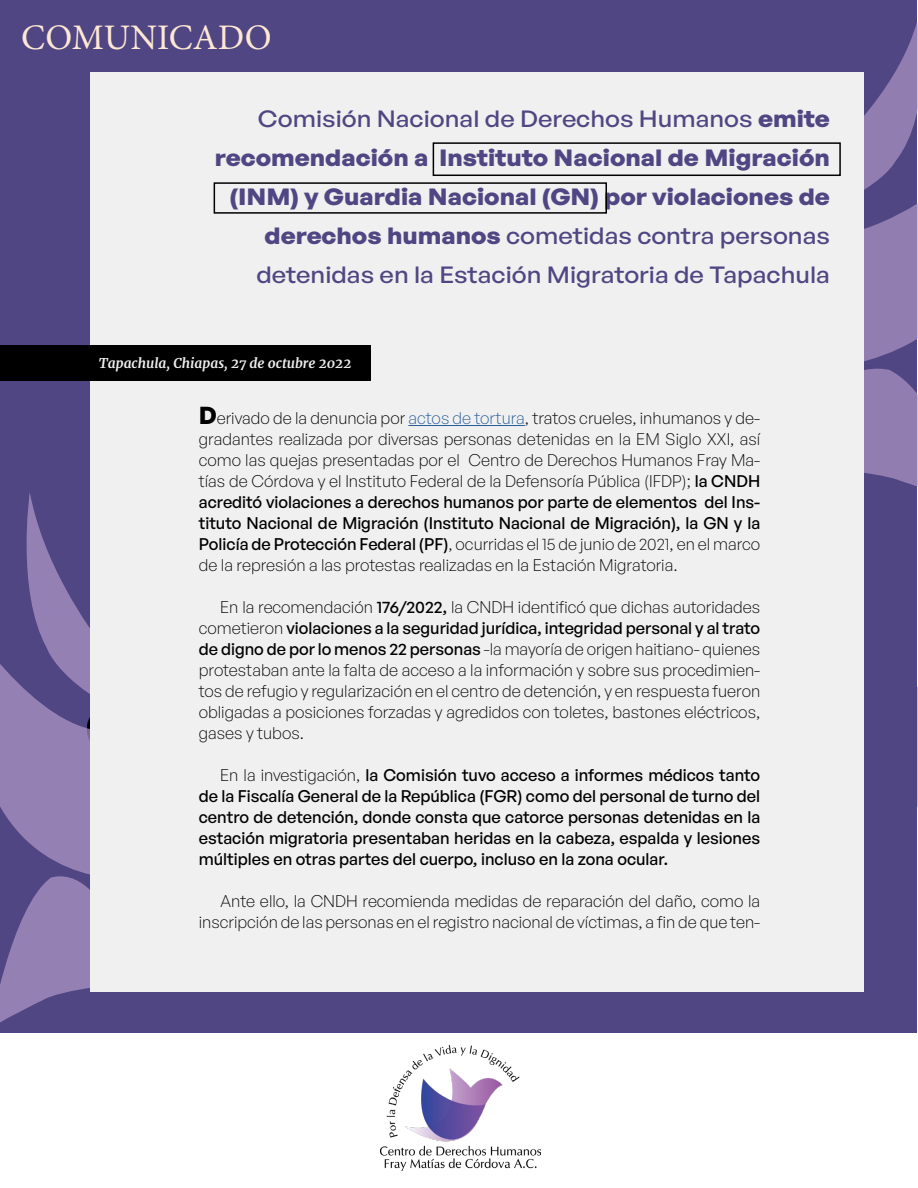
<style>
.page{position:relative;width:918px;height:1188px;background:#fff}
.page>*{position:absolute;margin:0;border:0;box-sizing:border-box;transform-origin:0 0}
.t1{font:36px "Minion Pro";color:#fee7d3}
.t2{font:700 22.95px/39px "General Sans";color:#504683;text-align:right;scale:1.11 1}
.t3{font:300 16.5px/21px "General Sans";color:#000;text-align:justify}
.t4{font:500 16.5px/21px "General Sans";color:#000;text-align:justify}
.t5{font:italic 700 13.5px "Merriweather";color:#eff0ef}
.s1{font-weight:500}
.s2{font-weight:700;font-size:24px}
.s3{color:#275b9b}
.s4{font-weight:300}
</style>
<div class="page">
<svg style="left:917px;top:686px;width:1px;height:122px"></svg>
<div style="left:1px;top:1px;width:916px;height:1032px;background:#504683"></div>
<svg style="left:26px;top:493px;width:50px;height:113px"></svg>
<svg style="left:0;top:606px;width:90px;height:263px;fill:#9580b3"></svg>
<svg style="left:0;top:869px;width:90px;height:164px"></svg>
<svg style="left:864px;top:22px;width:54px;height:102px"></svg>
<svg style="left:864px;top:124px;width:54px;height:237px;fill:#917db0"></svg>
<svg style="left:864px;top:368px;width:54px;height:119px;background:#8a77ab"></svg>
<div style="left:90px;top:72px;width:774px;height:920px;background:#eff0ef"></div>
<hr style="left:408px;top:425px;width:117px;height:1px;background:#275b9b">
<div style="left:0;top:345px;width:371px;height:36px;background:#000"></div>
<div style="left:433px;top:142px;width:408px;height:34px;border:2px solid #000"></div>
<div style="left:214px;top:182px;width:393px;height:32px;border:2px solid #000"></div>
<img style="left:380px;top:1045px;width:161px;height:125px">
<h1 class="t1" style="left:21px;top:14px;width:252px">COMUNICADO</h1>
<p class="t2" style="left:215px;top:99px;width:556px"><span class="s1">Comisión Nacional de Derechos Humanos</span> emite recomendación a Instituto Nacional de Migración (INM) y Guardia Nacional (GN) por violaciones de derechos humanos <span class="s1">cometidas contra personas detenidas en la Estación Migratoria de Tapachula</span></p>
<p class="t5" style="left:99px;top:354px;width:254px">Tapachula, Chiapas, 27 de octubre 2022</p>
<p class="t3" style="left:199px;top:407px;width:563px"><span class="s2">D</span>erivado de la denuncia por <span class="s3">actos de tortura</span>, tratos crueles, inhumanos y de&shy;gradantes realizada por diversas personas detenidas en la EM Siglo XXI, así como las quejas presentadas por el Centro de Derechos Humanos Fray Ma&shy;tías de Córdova y el Instituto Federal de la Defensoría Pública (IFDP); <span class="s1">la CNDH acreditó violaciones a derechos humanos por parte de elementos del Ins&shy;tituto Nacional de Migración (Instituto Nacional de Migración), la GN y la Policía de Protección Federal (PF)</span>, ocurridas el 15 de junio de 2021, en el marco de la represión a las protestas realizadas en la Estación Migratoria.</p>
<p class="t3" style="left:199px;top:596px;width:563px;text-indent:21px">En la recomendación <span class="s1">176/2022,</span> la CNDH identificó que dichas autoridades cometieron <span class="s1">violaciones a la seguridad jurídica, integridad personal y al trato de digno de por lo menos 22 personas</span> -la mayoría de origen haitiano- quienes protestaban ante la falta de acceso a la información y sobre sus procedimien&shy;tos de refugio y regularización en el centro de detención, y en respuesta fueron obligadas a posiciones forzadas y agredidos con toletes, bastones eléctricos, gases y tubos.</p>
<p class="t4" style="left:199px;top:764px;width:563px;text-indent:21px"><span class="s4">En la investigación,</span> la Comisión tuvo acceso a informes médicos tanto de la Fiscalía General de la República (FGR) como del personal de turno del centro de detención, donde consta que catorce personas detenidas en la estación migratoria presentaban heridas en la cabeza, espalda y lesiones múltiples en otras partes del cuerpo, incluso en la zona ocular.</p>
<p class="t3" style="left:199px;top:890px;width:563px;text-align:right">Ante ello, la CNDH recomienda medidas de reparación del daño, como la inscripción de las personas en el registro nacional de víctimas, a fin de que ten-</p>
</div>
